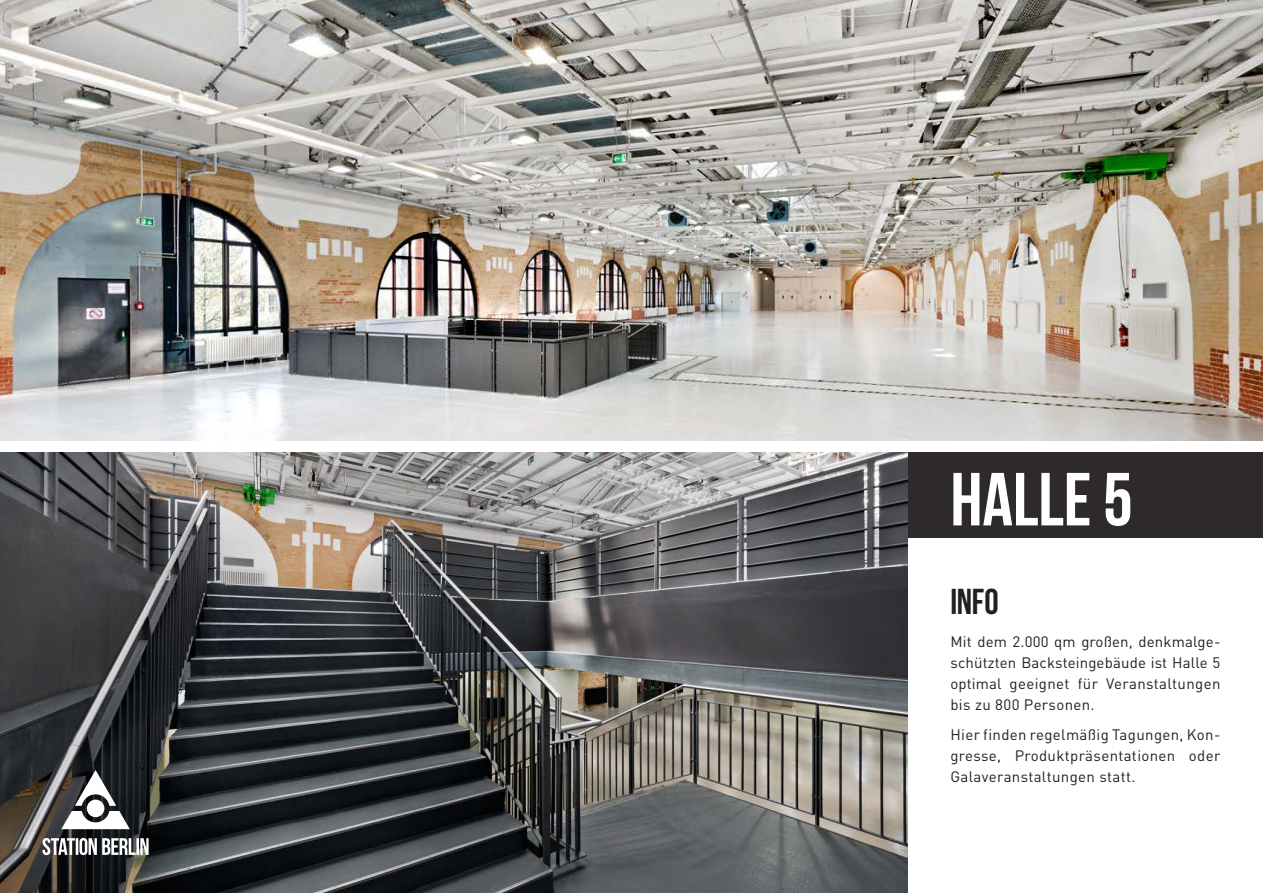
<style>
.page{position:relative;width:1263px;height:893px;background:#fff}
.page>*{position:absolute;margin:0;border:0;box-sizing:border-box;transform-origin:0 0}
.t1{font:75px "Bebas Neue";color:#fff}
.Absatzformat_1{font:36px "Bebas Neue";color:#231f20}
.Absatzformat_1-2{font:15px/21px "DIN Pro";letter-spacing:.025em;color:#231f20;text-align:justify}
</style>
<div class="page">
<img style="left:0;top:0;width:1263px;height:440px">
<img style="left:0;top:453px;width:908px;height:440px">
<div style="left:908px;top:453px;width:355px;height:85px;background:#2e2a2b"></div>
<svg style="left:43px;top:770px;width:106px;height:85px"></svg>
<p class="t1" style="left:950px;top:458px;width:184px">HALLE 5</p>
<p class="Absatzformat_1" style="left:950px;top:581px;width:50px">INFO</p>
<p class="Absatzformat_1-2" style="left:950px;top:631px;width:272px">Mit dem 2.000 qm großen, denkmalge&shy;schützten Backsteingebäude ist Halle 5 optimal geeignet für Veranstaltungen bis zu 800 Personen.</p>
<p class="Absatzformat_1-2" style="left:950px;top:723px;width:272px">Hier finden regelmäßig Tagungen, Kon&shy;gresse, Produktpräsentationen oder Galaveranstaltungen statt.</p>
</div>
